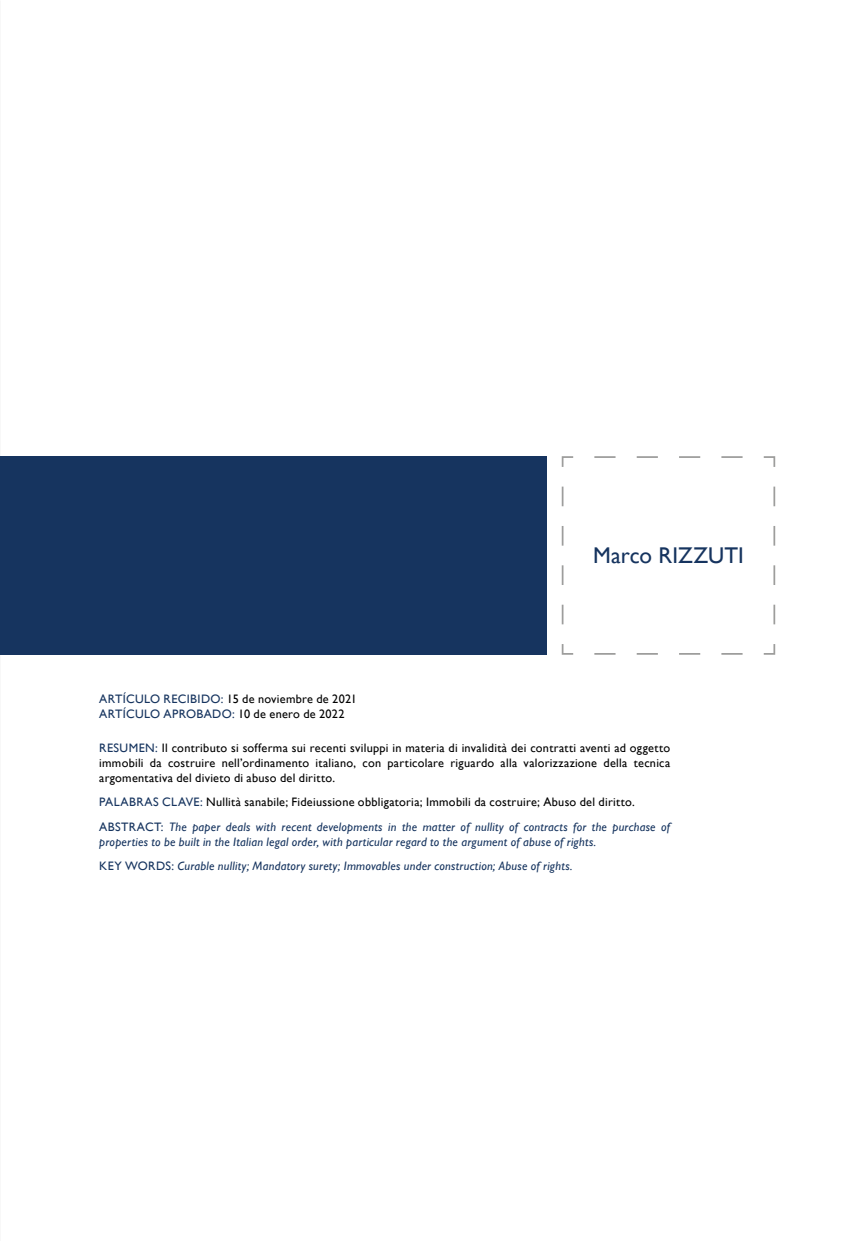
<style>
.page{position:relative;width:844px;height:1241px;background:#fff}
.page>*{position:absolute;margin:0;border:0;box-sizing:border-box;transform-origin:0 0}
.t1{font:22.75px "Gill Sans";color:#16345f}
.t2{font:italic 12.25px/24.7px "Gill Sans";letter-spacing:.02em;color:#16345f}
.t3{font:12.25px/14.7px "Gill Sans";letter-spacing:.025em;color:#000;text-align:justify}
.t4{font:12.25px/14.7px "Gill Sans";letter-spacing:.02em;color:#16345f}
.s1{color:#000}
.s2{color:#16345f}
.s3{font-style:normal}
.s4{font-style:normal;color:#000}
</style>
<div class="page">
<div style="left:0;top:456px;width:546px;height:198px;background:#16345f"></div>
<svg style="left:561px;top:456px;width:214px;height:199px"></svg>
<h1 class="t1" style="left:593px;top:542px;width:152px">Marco RIZZUTI</h1>
<p class="t4" style="left:99px;top:691px;width:259px">ARTÍCULO RECIBIDO: <span class="s1">15 de noviembre de 2021<br></span>ARTÍCULO APROBADO: <span class="s1">10 de enero de 2022</span></p>
<p class="t3" style="left:99px;top:740px;width:572px"><span class="s2">RESUMEN:</span> Il contributo si sofferma sui recenti sviluppi in materia di invalidità dei contratti aventi ad oggetto immobili da costruire nell’ordinamento italiano, con particolare riguardo alla valorizzazione della tecnica argomentativa del divieto di abuso del diritto.</p>
<p class="t2" style="left:99px;top:789px;width:572px"><span class="s3">PALABRAS CLAVE:</span> <span class="s4">Nullità sanabile; Fideiussione obbligatoria; Immobili da costruire; Abuso del diritto.<br></span><span class="s3">ABSTRACT:</span> The paper deals with recent developments in the matter of nullity of contracts for the purchase of</p>
<p class="t2" style="left:99px;top:829px;width:498px">properties to be built in the Italian legal order, with particular regard to the argument of abuse of rights.<br><span class="s3">KEY WORDS:</span> Curable nullity; Mandatory surety; Immovables under construction; Abuse of rights.</p>
</div>
